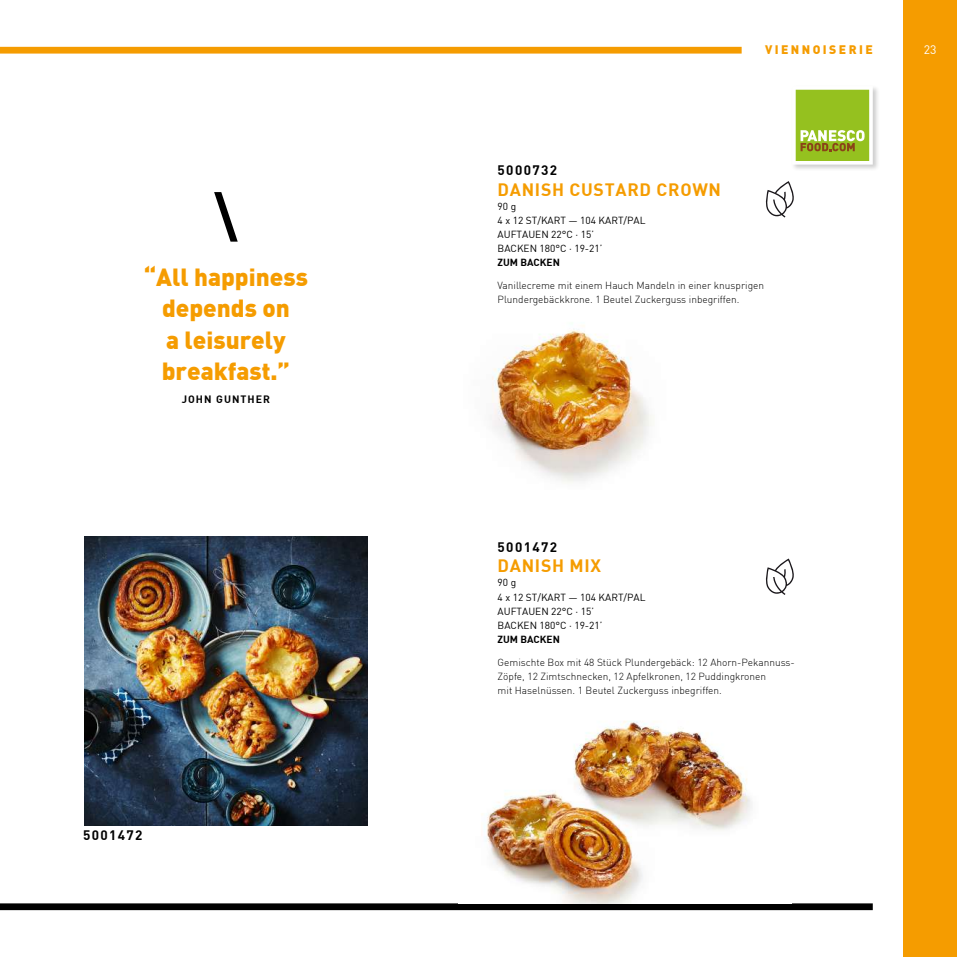
<style>
.page{position:relative;width:957px;height:957px;background:#fff}
.page>*{position:absolute;margin:0;border:0;box-sizing:border-box;transform-origin:0 0}
.t1{font:700 58.5px "DIN";color:#000}
.t2{font:900 24.3px/31.5px "DIN";color:#f59c00;text-align:center}
.t3{font:700 17.55px "DIN";letter-spacing:.04em;color:#f59c00}
.t4{font:700 13.5px "DIN";letter-spacing:.1em;color:#000}
.t5{font:900 12.15px "DIN";letter-spacing:.2em;color:#f59c00}
.t6{font:12.15px "DIN";color:#fff}
.t7{font:700 10.5px "DIN";letter-spacing:.1em;color:#000}
.t8{font:300 10.2px/14.2px "DIN";color:#000}
.t9{font:10.2px/14.2px "DIN";color:#000}
.t10{font:700 10.2px "DIN";color:#000}
</style>
<div class="page">
<div style="left:790px;top:85px;width:90px;height:87px;background:#000;opacity:.2"></div>
<svg style="left:792px;top:86px;width:81px;height:79px"></svg>
<div style="left:903px;top:0;width:54px;height:957px;background:#f59c00"></div>
<div style="left:0;top:903px;width:873px;height:7px;background:#000"></div>
<img style="left:481px;top:721px;width:271px;height:182px">
<img style="left:492px;top:325px;width:160px;height:158px">
<svg style="left:765px;top:181px;width:29px;height:36px"></svg>
<svg style="left:765px;top:558px;width:29px;height:37px"></svg>
<img style="left:85px;top:537px;width:283px;height:289px">
<div style="left:0;top:47px;width:741px;height:7px;background:#f59c00"></div>
<h1 class="t1" style="left:214px;top:188px;width:25px">\</h1>
<h2 class="t2" style="left:144px;top:262px;width:166px">“All happiness depends on<br>a leisurely breakfast.”</h2>
<p class="t7" style="left:182px;top:394px;width:90px">JOHN GUNTHER</p>
<h3 class="t4" style="left:83px;top:829px;width:61px">5001472</h3>
<p class="t5" style="left:765px;top:43px;width:109px">VIENNOISERIE</p>
<h3 class="t4" style="left:497px;top:164px;width:61px">5000732</h3>
<h3 class="t3" style="left:497px;top:181px;width:225px">DANISH CUSTARD CROWN</h3>
<p class="t9" style="left:497px;top:200px;width:149px">90 g<br>4 x 12 ST/KART — 104 KART/PAL<br>AUFTAUEN 22°C · 15’<br>BACKEN 180°C · 19-21’</p>
<p class="t10" style="left:497px;top:258px;width:64px">ZUM BACKEN</p>
<p class="t8" style="left:497px;top:278px;width:268px">Vanillecreme mit einem Hauch Mandeln in einer knusprigen<br>Plundergebäckkrone. 1 Beutel Zuckerguss inbegriffen.</p>
<p class="t6" style="left:924px;top:44px;width:14px">23</p>
<h3 class="t4" style="left:497px;top:540px;width:61px">5001472</h3>
<h3 class="t3" style="left:497px;top:557px;width:105px">DANISH MIX</h3>
<p class="t9" style="left:497px;top:576px;width:149px">90 g<br>4 x 12 ST/KART — 104 KART/PAL<br>AUFTAUEN 22°C · 15’<br>BACKEN 180°C · 19-21’</p>
<p class="t10" style="left:497px;top:634px;width:64px">ZUM BACKEN</p>
<p class="t8" style="left:497px;top:655px;width:299px">Gemischte Box mit 48 Stück Plundergebäck: 12 Ahorn-Pekannuss-<br>Zöpfe, 12 Zimtschnecken, 12 Apfelkronen, 12 Puddingkronen<br>mit Haselnüssen. 1 Beutel Zuckerguss inbegriffen.</p>
</div>
